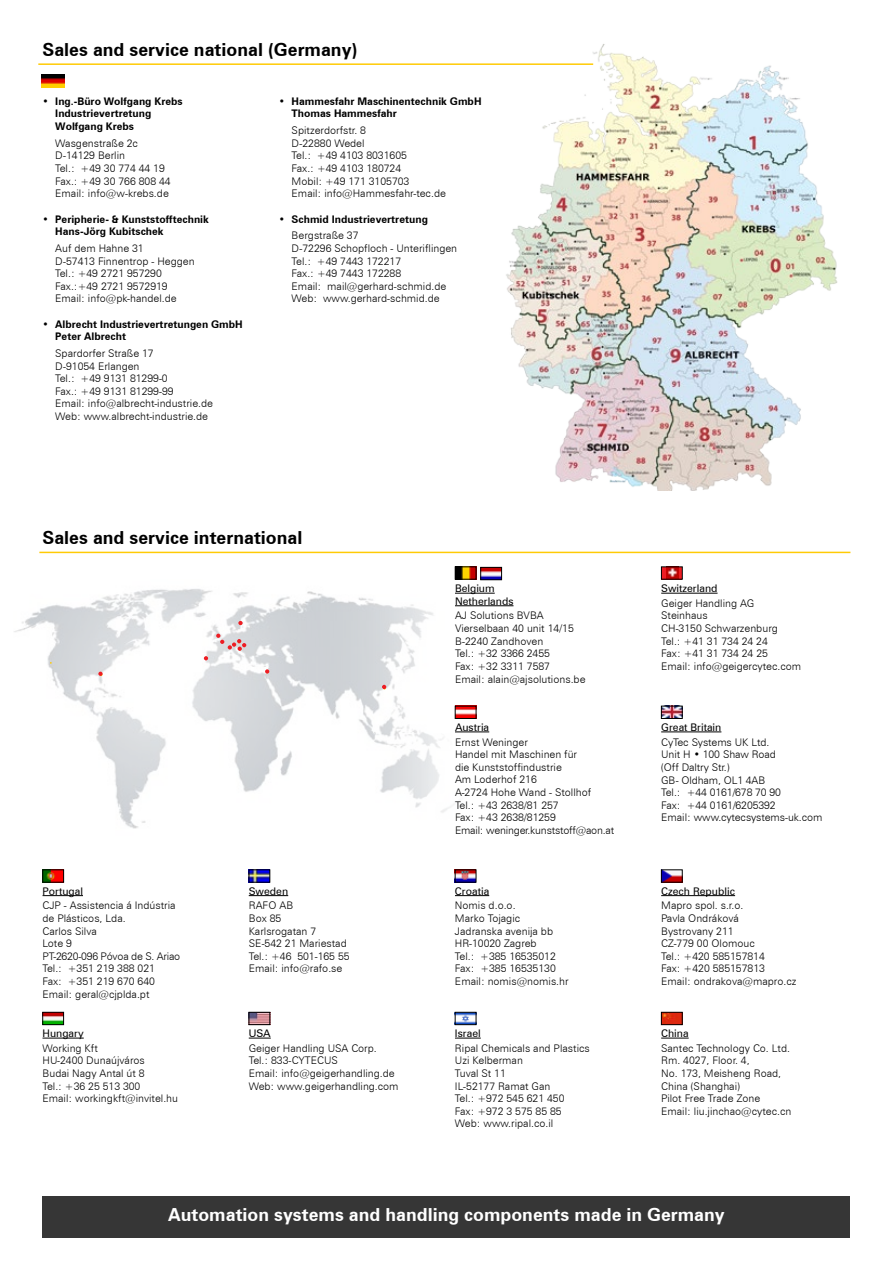
<style>
.page{position:relative;width:893px;height:1263px;background:#fff}
.page>*{position:absolute;margin:0;border:0;box-sizing:border-box;transform-origin:0 0}
.t1{font:700 18px "Zurich BT";color:#000}
.t2{font:700 18px "Zurich BT";color:#fff}
.t3{font:300 10.5px/12.6px "Zurich BT";color:#000}
.t4{font:700 10.5px/12.6px "Zurich BT";color:#000}
.t5{font:10.5px/12.6px "Zurich BT";color:#000}
</style>
<div class="page">
<img style="left:14px;top:579px;width:452px;height:250px">
<svg style="left:204px;top:656px;width:4px;height:4px"></svg>
<svg style="left:238px;top:621px;width:5px;height:4px"></svg>
<svg style="left:265px;top:669px;width:4px;height:5px"></svg>
<svg style="left:382px;top:685px;width:4px;height:4px"></svg>
<svg style="left:98px;top:672px;width:5px;height:4px"></svg>
<svg style="left:216px;top:634px;width:30px;height:17px"></svg>
<hr style="left:455px;top:593px;width:40px;height:1px;background:#000">
<hr style="left:455px;top:605px;width:58px;height:1px;background:#000">
<img style="left:457px;top:569px;width:17px;height:8px">
<div style="left:455px;top:567px;width:21px;height:12px;border:1px solid #000"></div>
<img style="left:482px;top:569px;width:18px;height:9px">
<div style="left:480px;top:567px;width:22px;height:13px;border:1px solid #000"></div>
<hr style="left:43px;top:895px;width:40px;height:1px;background:#000">
<img style="left:45px;top:872px;width:17px;height:8px">
<hr style="left:661px;top:895px;width:74px;height:1px;background:#000">
<img style="left:663px;top:872px;width:17px;height:8px">
<hr style="left:455px;top:895px;width:34px;height:1px;background:#000">
<img style="left:457px;top:872px;width:17px;height:8px">
<hr style="left:249px;top:895px;width:39px;height:1px;background:#000">
<img style="left:251px;top:872px;width:17px;height:8px">
<hr style="left:455px;top:731px;width:34px;height:1px;background:#000">
<img style="left:457px;top:708px;width:17px;height:9px">
<div style="left:455px;top:706px;width:21px;height:13px;border:1px solid #000"></div>
<hr style="left:661px;top:593px;width:56px;height:1px;background:#000">
<svg style="left:663px;top:569px;width:17px;height:8px"></svg>
<svg style="left:666px;top:569px;width:12px;height:8px"></svg>
<hr style="left:39px;top:552px;width:811px;height:1px;background:#ffcb05">
<img style="left:45px;top:1014px;width:17px;height:9px">
<div style="left:43px;top:1012px;width:21px;height:13px;border:1px solid #000"></div>
<hr style="left:43px;top:1038px;width:41px;height:1px;background:#000">
<svg style="left:455px;top:1038px;width:26px;height:1px"></svg>
<img style="left:457px;top:1014px;width:17px;height:9px">
<div style="left:455px;top:1012px;width:21px;height:13px;border:1px solid #000"></div>
<img style="left:663px;top:1014px;width:17px;height:9px">
<div style="left:661px;top:1012px;width:21px;height:13px;border:1px solid #000"></div>
<img style="left:251px;top:1014px;width:17px;height:9px">
<div style="left:249px;top:1012px;width:21px;height:13px;border:1px solid #000"></div>
<svg style="left:661px;top:1038px;width:28px;height:1px"></svg>
<svg style="left:249px;top:1038px;width:22px;height:1px"></svg>
<img style="left:506px;top:44px;width:332px;height:446px">
<hr style="left:38px;top:63px;width:555px;height:2px;background:#ffcb05">
<img style="left:42px;top:74px;width:23px;height:14px">
<div style="left:43px;top:1196px;width:807px;height:41px;background:#363636"></div>
<hr style="left:661px;top:731px;width:60px;height:1px;background:#000">
<img style="left:663px;top:708px;width:17px;height:9px">
<div style="left:661px;top:706px;width:21px;height:13px;border:1px solid #000"></div>
<h1 class="t1" style="left:43px;top:39px;width:316px">Sales and service national (Germany)</h1>
<p class="t4" style="left:292px;top:95px;width:191px;text-indent:-13px">• Hammesfahr Maschinentechnik GmbH<br>Thomas Hammesfahr</p>
<p class="t3" style="left:292px;top:124px;width:156px">Spitzerdorfstr. 8<br>D-22880 Wedel<br>Tel.: +49 4103 8031605<br>Fax.: +49 4103 180724<br>Mobil: +49 171 3105703<br>Email: info@Hammesfahr-tec.de</p>
<p class="t4" style="left:279px;top:212px;width:151px">• Schmid Industrievertretung</p>
<p class="t3" style="left:292px;top:229px;width:167px">Bergstraße 37<br>D-72296 Schopfloch - Unteriflingen<br>Tel.: +49 7443 172217<br>Fax.: +49 7443 172288<br>Email: mail@gerhard-schmid.de<br>Web: www.gerhard-schmid.de</p>
<p class="t4" style="left:55px;top:95px;width:129px;text-indent:-13px">• Ing.-Büro Wolfgang Krebs<br>Industrievertretung<br>Wolfgang Krebs</p>
<p class="t3" style="left:55px;top:137px;width:117px">Wasgenstraße 2c<br>D-14129 Berlin<br>Tel.: +49 30 774 44 19<br>Fax.: +49 30 766 808 44<br>Email: info@w-krebs.de</p>
<p class="t4" style="left:55px;top:212px;width:155px;text-indent:-13px">• Peripherie- &amp; Kunststofftechnik<br>Hans-Jörg Kubitschek</p>
<p class="t3" style="left:55px;top:242px;width:141px">Auf dem Hahne 31<br>D-57413 Finnentrop - Heggen<br>Tel.: +49 2721 957290<br>Fax.:+49 2721 9572919<br>Email: info@pk-handel.de</p>
<p class="t4" style="left:55px;top:317px;width:189px;text-indent:-13px">• Albrecht Industrievertretungen GmbH<br>Peter Albrecht</p>
<p class="t3" style="left:55px;top:347px;width:159px">Spardorfer Straße 17<br>D-91054 Erlangen<br>Tel.: +49 9131 81299-0<br>Fax.: +49 9131 81299-99<br>Email: info@albrecht-industrie.de<br>Web: www.albrecht-industrie.de</p>
<h1 class="t1" style="left:43px;top:527px;width:261px">Sales and service international</h1>
<p class="t5" style="left:43px;top:884px;width:42px">Portugal</p>
<p class="t3" style="left:43px;top:899px;width:139px">CJP - Assistencia á Indústria de Plásticos, Lda.<br>Carlos Silva<br>Lote 9<br>PT-2620-096 Póvoa de S. Ariao<br>Tel.: +351 219 388 021<br>Fax: +351 219 670 640<br>Email: geral@cjplda.pt</p>
<p class="t5" style="left:43px;top:1027px;width:43px">Hungary</p>
<p class="t3" style="left:43px;top:1042px;width:137px">Working Kft<br>HU-2400 Dunaújváros<br>Budai Nagy Antal út 8<br>Tel.: +36 25 513 300<br>Email: workingkft@invitel.hu</p>
<p class="t5" style="left:249px;top:884px;width:41px">Sweden</p>
<p class="t3" style="left:249px;top:899px;width:102px">RAFO AB<br>Box 85<br>Karlsrogatan 7<br>SE-542 21 Mariestad<br>Tel.: +46 501-165 55<br>Email: info@rafo.se</p>
<p class="t5" style="left:249px;top:1027px;width:24px">USA</p>
<p class="t3" style="left:249px;top:1042px;width:151px">Geiger Handling USA Corp.<br>Tel.: 833-CYTECUS<br>Email: info@geigerhandling.de<br>Web: www.geigerhandling.com</p>
<p class="t5" style="left:455px;top:582px;width:60px">Belgium<br>Netherlands</p>
<p class="t3" style="left:455px;top:609px;width:132px">AJ Solutions BVBA<br>Vierselbaan 40 unit 14/15<br>B-2240 Zandhoven<br>Tel.: +32 3366 2455<br>Fax: +32 3311 7587<br>Email: alain@ajsolutions.be</p>
<p class="t5" style="left:455px;top:721px;width:36px">Austria</p>
<p class="t3" style="left:455px;top:735px;width:161px">Ernst Weninger<br>Handel mit Maschinen für<br>die Kunststoffindustrie<br>Am Loderhof 216<br>A-2724 Hohe Wand - Stollhof<br>Tel.: +43 2638/81 257<br>Fax: +43 2638/81259<br>Email: weninger.kunststoff@aon.at</p>
<p class="t5" style="left:455px;top:884px;width:36px">Croatia</p>
<p class="t3" style="left:455px;top:899px;width:115px">Nomis d.o.o.<br>Marko Tojagic<br>Jadranska avenija bb<br>HR-10020 Zagreb<br>Tel.: +385 16535012<br>Fax: +385 16535130<br>Email: nomis@nomis.hr</p>
<p class="t5" style="left:455px;top:1027px;width:27px">Israel</p>
<p class="t3" style="left:455px;top:1042px;width:136px">Ripal Chemicals and Plastics<br>Uzi Kelberman<br>Tuval St 11<br>IL-52177 Ramat Gan<br>Tel.: +972 545 621 450<br>Fax: +972 3 575 85 85<br>Web: www.ripal.co.il</p>
<p class="t5" style="left:661px;top:582px;width:58px">Switzerland</p>
<p class="t3" style="left:661px;top:597px;width:142px">Geiger Handling AG<br>Steinhaus<br>CH-3150 Schwarzenburg<br>Tel.: +41 31 734 24 24<br>Fax: +41 31 734 24 25<br>Email: info@geigercytec.com</p>
<p class="t5" style="left:661px;top:721px;width:62px">Great Britain</p>
<p class="t3" style="left:661px;top:735px;width:163px">CyTec Systems UK Ltd.<br>Unit H • 100 Shaw Road<br>(Off Daltry Str.)<br>GB- Oldham, OL1 4AB<br>Tel.: +44 0161/678 70 90<br>Fax: +44 0161/6205392<br>Email: www.cytecsystems-uk.com</p>
<p class="t5" style="left:661px;top:884px;width:75px">Czech Republic</p>
<p class="t3" style="left:661px;top:899px;width:137px">Mapro spol. s.r.o.<br>Pavla Ondráková<br>Bystrovany 211<br>CZ-779 00 Olomouc<br>Tel.: +420 585157814<br>Fax: +420 585157813<br>Email: ondrakova@mapro.cz</p>
<p class="t5" style="left:661px;top:1027px;width:29px">China</p>
<p class="t3" style="left:661px;top:1042px;width:132px">Santec Technology Co. Ltd.<br>Rm. 4027, Floor. 4,<br>No. 173, Meisheng Road,<br>China (Shanghai)<br>Pilot Free Trade Zone<br>Email: liu.jinchao@cytec.cn</p>
<h1 class="t2" style="left:168px;top:1204px;width:558px">Automation systems and handling components made in Germany</h1>
</div>
